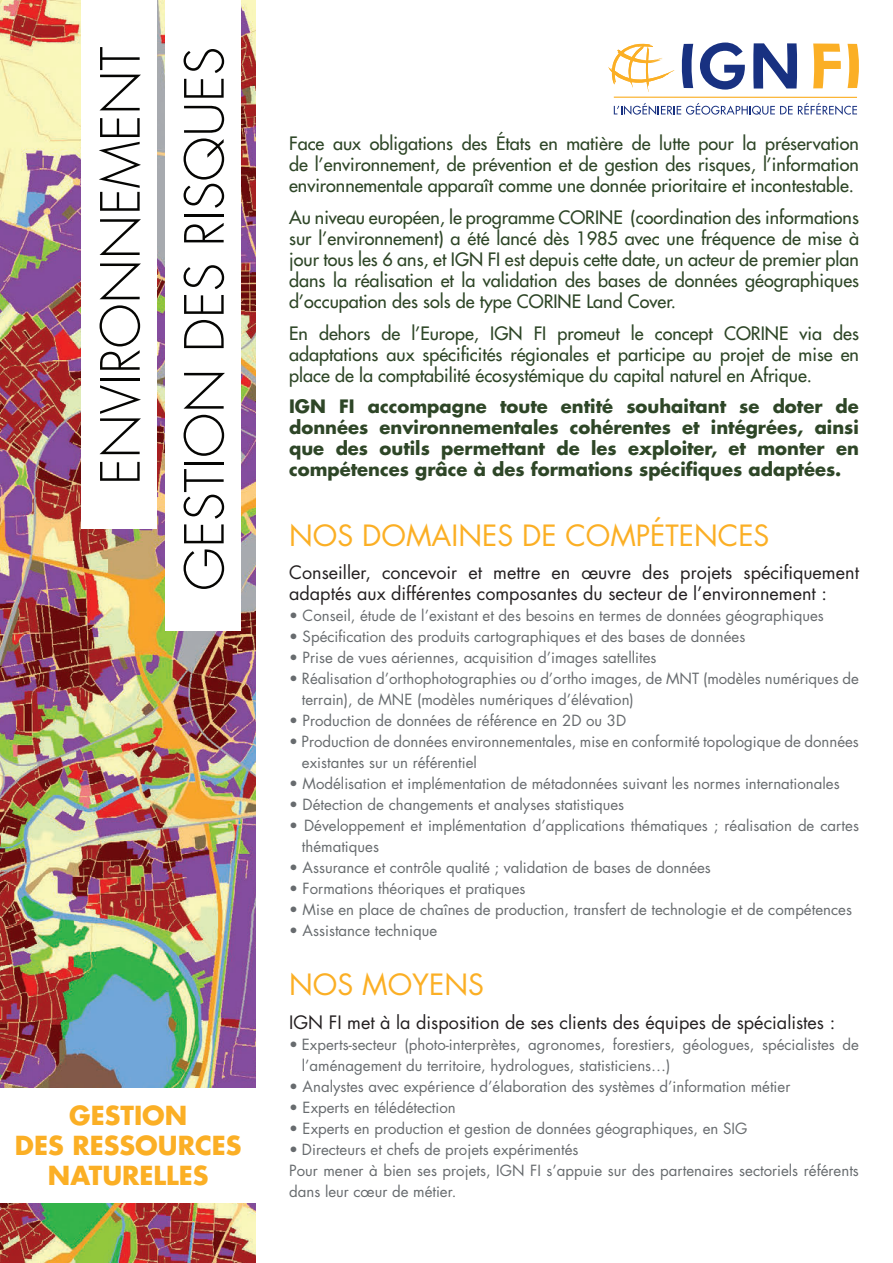
<style>
.page{position:relative;width:893px;height:1263px;background:#fff}
.page>*{position:absolute;margin:0;border:0;box-sizing:border-box;transform-origin:0 0}
.t1{font:300 52.5px/84px "Futura";color:#050503;text-align:right}
.t2{font:28.5px "Futura";color:#fbaf25}
.t3{font:700 25.5px/30px "Futura";color:#fbaf25;text-align:center}
.t4{font:18px/21px "Futura";color:#2e4627;text-align:justify}
.t5{font:700 18px/21px "Futura";color:#2e4627;text-align:justify}
.t6{font:18px/21px "Futura";color:#231f20}
.t7{font:15px/21px "Futura";color:#676b6e}
</style>
<div class="page">
<img style="left:0;top:0;width:255px;height:1263px">
<hr style="left:614px;top:97px;width:243px;height:1px;background:#fbaf25">
<svg style="left:614px;top:103px;width:243px;height:12px"></svg>
<svg style="left:681px;top:44px;width:12px;height:44px"></svg>
<svg style="left:700px;top:43px;width:45px;height:47px"></svg>
<svg style="left:753px;top:43px;width:44px;height:46px"></svg>
<svg style="left:813px;top:44px;width:28px;height:44px"></svg>
<svg style="left:847px;top:44px;width:12px;height:44px"></svg>
<svg style="left:608px;top:44px;width:67px;height:48px"></svg>
<div style="left:166px;top:0;width:75px;height:630px;background:#fff"></div>
<div style="left:81px;top:0;width:75px;height:528px;background:#fff"></div>
<div style="left:0;top:1088px;width:281px;height:115px;background:#fff"></div>
<h1 class="t1" style="left:79px;top:591px;width:546px;rotate:-90deg">ENVIRONNEMENT<br>GESTION DES RISQUES</h1>
<h3 class="t3" style="left:15px;top:1100px;width:228px">GESTION<br>DES RESSOURCES<br>NATURELLES</h3>
<p class="t4" style="left:289px;top:133px;width:571px">Face aux obligations des États en matière de lutte pour la préservation de l’environnement, de prévention et de gestion des risques, l’information environnementale apparaît comme une donnée prioritaire et incontestable.</p>
<p class="t4" style="left:289px;top:207px;width:571px">Au niveau européen, le programme CORINE (coordination des informations sur l’environnement) a été lancé dès 1985 avec une fréquence de mise à jour tous les 6 ans, et IGN FI est depuis cette date, un acteur de premier plan dans la réalisation et la validation des bases de données géographiques d’occupation des sols de type CORINE Land Cover.</p>
<p class="t4" style="left:289px;top:322px;width:571px">En dehors de l’Europe, IGN FI promeut le concept CORINE via des adaptations aux spécificités régionales et participe au projet de mise en place de la comptabilité écosystémique du capital naturel en Afrique.</p>
<p class="t5" style="left:289px;top:395px;width:571px">IGN FI accompagne toute entité souhaitant se doter de données environnementales cohérentes et intégrées, ainsi que des outils permettant de les exploiter, et monter en compétences grâce à des formations spécifiques adaptées.</p>
<h2 class="t2" style="left:289px;top:516px;width:482px">NOS DOMAINES DE COMPÉTENCES</h2>
<p class="t6" style="left:289px;top:562px;width:571px">Conseiller, concevoir et mettre en œuvre des projets spécifiquement adaptés aux différentes composantes du secteur de l’environnement :</p>
<p class="t7" style="left:289px;top:605px;width:536px">• Conseil, étude de l’existant et des besoins en termes de données géographiques</p>
<p class="t7" style="left:289px;top:626px;width:458px">• Spécification des produits cartographiques et des bases de données</p>
<p class="t7" style="left:289px;top:647px;width:369px">• Prise de vues aériennes, acquisition d’images satellites</p>
<p class="t7" style="left:302px;top:668px;width:559px;text-indent:-13px">• Réalisation d’orthophotographies ou d’ortho images, de MNT (modèles numériques de terrain), de MNE (modèles numériques d’élévation)</p>
<p class="t7" style="left:289px;top:710px;width:339px">• Production de données de référence en 2D ou 3D</p>
<p class="t7" style="left:302px;top:731px;width:558px;text-indent:-13px">• Production de données environnementales, mise en conformité topologique de données existantes sur un référentiel</p>
<p class="t7" style="left:289px;top:773px;width:552px">• Modélisation et implémentation de métadonnées suivant les normes internationales</p>
<p class="t7" style="left:289px;top:794px;width:336px">• Détection de changements et analyses statistiques</p>
<p class="t7" style="left:302px;top:815px;width:559px;text-indent:-13px">• Développement et implémentation d’applications thématiques ; réalisation de cartes thématiques</p>
<p class="t7" style="left:289px;top:857px;width:423px">• Assurance et contrôle qualité ; validation de bases de données</p>
<p class="t7" style="left:289px;top:878px;width:238px">• Formations théoriques et pratiques</p>
<p class="t7" style="left:289px;top:899px;width:564px">• Mise en place de chaînes de production, transfert de technologie et de compétences</p>
<p class="t7" style="left:289px;top:920px;width:150px">• Assistance technique</p>
<h2 class="t2" style="left:289px;top:965px;width:196px">NOS MOYENS</h2>
<p class="t6" style="left:289px;top:1012px;width:548px">IGN FI met à la disposition de ses clients des équipes de spécialistes :</p>
<p class="t7" style="left:302px;top:1034px;width:558px;text-indent:-13px">• Experts-secteur (photo-interprètes, agronomes, forestiers, géologues, spécialistes de l’aménagement du territoire, hydrologues, statisticiens…)</p>
<p class="t7" style="left:289px;top:1076px;width:503px">• Analystes avec expérience d’élaboration des systèmes d’information métier</p>
<p class="t7" style="left:289px;top:1097px;width:168px">• Experts en télédétection</p>
<p class="t7" style="left:289px;top:1118px;width:460px">• Experts en production et gestion de données géographiques, en SIG</p>
<p class="t7" style="left:289px;top:1139px;width:571px">• Directeurs et chefs de projets expérimentés<br>Pour mener à bien ses projets, IGN FI s’appuie sur des partenaires sectoriels référents dans leur cœur de métier.</p>
</div>
